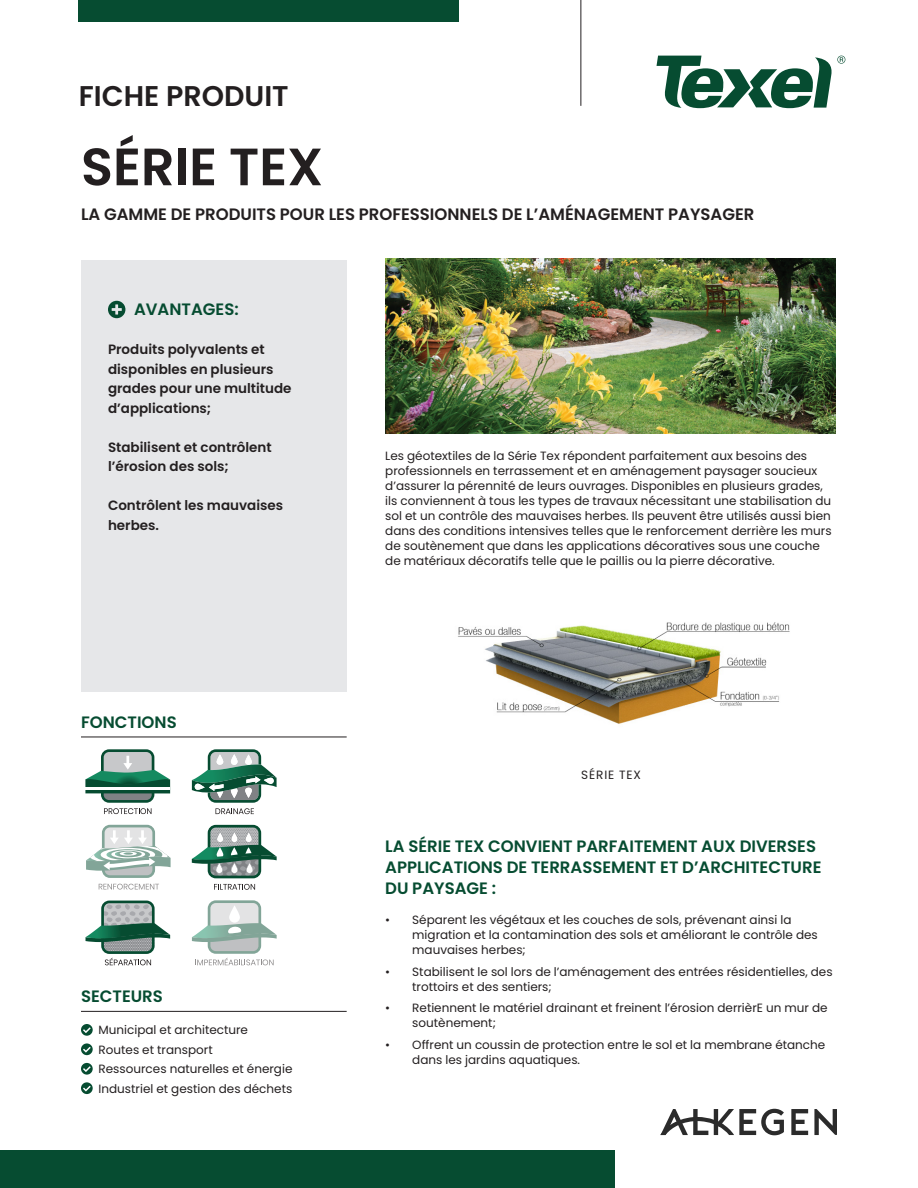
<style>
.page{position:relative;width:918px;height:1188px;background:#fff}
.page>*{position:absolute;margin:0;border:0;box-sizing:border-box;transform-origin:0 0}
.t1{font:600 52.5px "Poppins";color:#231f20}
.t2{font:600 28.5px "Poppins";color:#231f20}
.t3{font:600 16.5px/21px "Poppins";color:#064c31}
.t4{font:600 16.5px "Poppins";color:#231f20}
.t5{font:600 13.5px/19.5px "Poppins";color:#231f20}
.t6{font:12px/15px "Poppins";color:#231f20}
.t7{font:12px "Poppins";letter-spacing:.075em;color:#231f20}
</style>
<div class="page">
<div style="left:79px;top:0;width:380px;height:22px;background:#064c31"></div>
<div style="left:0;top:1150px;width:615px;height:38px;background:#064c31"></div>
<hr style="left:580px;top:0;width:1px;height:106px;background:#231f20">
<svg style="left:814px;top:1109px;width:23px;height:26px"></svg>
<svg style="left:791px;top:1109px;width:17px;height:26px"></svg>
<svg style="left:660px;top:1109px;width:124px;height:26px"></svg>
<svg style="left:657px;top:56px;width:188px;height:52px"></svg>
<svg style="left:192px;top:900px;width:85px;height:65px"></svg>
<svg style="left:86px;top:901px;width:84px;height:64px"></svg>
<svg style="left:86px;top:825px;width:85px;height:53px"></svg>
<svg style="left:99px;top:884px;width:60px;height:6px"></svg>
<div style="left:81px;top:260px;width:266px;height:432px;background:#e6e7e9"></div>
<img style="left:458px;top:622px;width:332px;height:102px">
<hr style="left:81px;top:737px;width:266px;height:1px;background:#231f20">
<hr style="left:81px;top:1011px;width:266px;height:1px;background:#231f20">
<img style="left:385px;top:258px;width:450px;height:176px">
<svg style="left:192px;top:825px;width:85px;height:53px"></svg>
<svg style="left:214px;top:884px;width:41px;height:6px"></svg>
<svg style="left:192px;top:749px;width:85px;height:65px"></svg>
<svg style="left:85px;top:749px;width:85px;height:65px"></svg>
<hr style="left:85px;top:788px;width:85px;height:2px;background:#fff">
<svg style="left:108px;top:301px;width:17px;height:17px"></svg>
<svg style="left:81px;top:1024px;width:12px;height:12px"></svg>
<svg style="left:81px;top:1063px;width:12px;height:12px"></svg>
<svg style="left:81px;top:1043px;width:12px;height:12px"></svg>
<svg style="left:81px;top:1082px;width:12px;height:12px"></svg>
<p class="t2" style="left:79px;top:79px;width:211px">FICHE PRODUIT</p>
<p class="t1" style="left:81px;top:136px;width:244px">SÉRIE TEX</p>
<p class="t4" style="left:81px;top:204px;width:675px">LA GAMME DE PRODUITS POUR LES PROFESSIONNELS DE L’AMÉNAGEMENT PAYSAGER</p>
<p class="t3" style="left:134px;top:299px;width:106px">AVANTAGES:</p>
<p class="t5" style="left:108px;top:340px;width:158px">Produits polyvalents et</p>
<p class="t5" style="left:108px;top:359px;width:185px">disponibles en plusieurs grades pour une multitude d’applications;</p>
<p class="t5" style="left:108px;top:437px;width:165px">Stabilisent et contrôlent</p>
<p class="t5" style="left:108px;top:457px;width:122px">l’érosion des sols;</p>
<p class="t5" style="left:108px;top:496px;width:177px">Contrôlent les mauvaises herbes.</p>
<p class="t3" style="left:81px;top:712px;width:97px">FONCTIONS</p>
<p class="t3" style="left:81px;top:986px;width:83px">SECTEURS</p>
<p class="t6" style="left:99px;top:1023px;width:151px">Municipal et architecture</p>
<p class="t6" style="left:99px;top:1042px;width:116px">Routes et transport</p>
<p class="t6" style="left:99px;top:1062px;width:195px">Ressources naturelles et énergie</p>
<p class="t6" style="left:99px;top:1081px;width:195px">Industriel et gestion des déchets</p>
<p class="t6" style="left:385px;top:448px;width:448px">Les géotextiles de la Série Tex répondent parfaitement aux besoins des professionnels en terrassement et en aménagement paysager soucieux d’assurer la pérennité de leurs ouvrages. Disponibles en plusieurs grades, ils conviennent à tous les types de travaux nécessitant une stabilisation du sol et un contrôle des mauvaises herbes. Ils peuvent être utilisés aussi bien dans des conditions intensives telles que le renforcement derrière les murs de soutènement que dans les applications décoratives sous une couche de matériaux décoratifs telle que le paillis ou la pierre décorative.</p>
<p class="t7" style="left:581px;top:768px;width:61px">SÉRIE TEX</p>
<p class="t3" style="left:385px;top:836px;width:438px">LA SÉRIE TEX CONVIENT PARFAITEMENT AUX DIVERSES<br>APPLICATIONS DE TERRASSEMENT ET D’ARCHITECTURE<br>DU PAYSAGE :</p>
<p class="t6" style="left:412px;top:912px;width:407px;text-indent:-27px">• Séparent les végétaux et les couches de sols, prévenant ainsi la migration et la contamination des sols et améliorant le contrôle des mauvaises herbes;</p>
<p class="t6" style="left:412px;top:964px;width:422px;text-indent:-27px">• Stabilisent le sol lors de l’aménagement des entrées résidentielles, des trottoirs et des sentiers;</p>
<p class="t6" style="left:412px;top:1001px;width:417px;text-indent:-27px">• Retiennent le matériel drainant et freinent l’érosion derrièrE un mur de soutènement;</p>
<p class="t6" style="left:412px;top:1037px;width:415px;text-indent:-27px">• Offrent un coussin de protection entre le sol et la membrane étanche dans les jardins aquatiques.</p>
</div>
